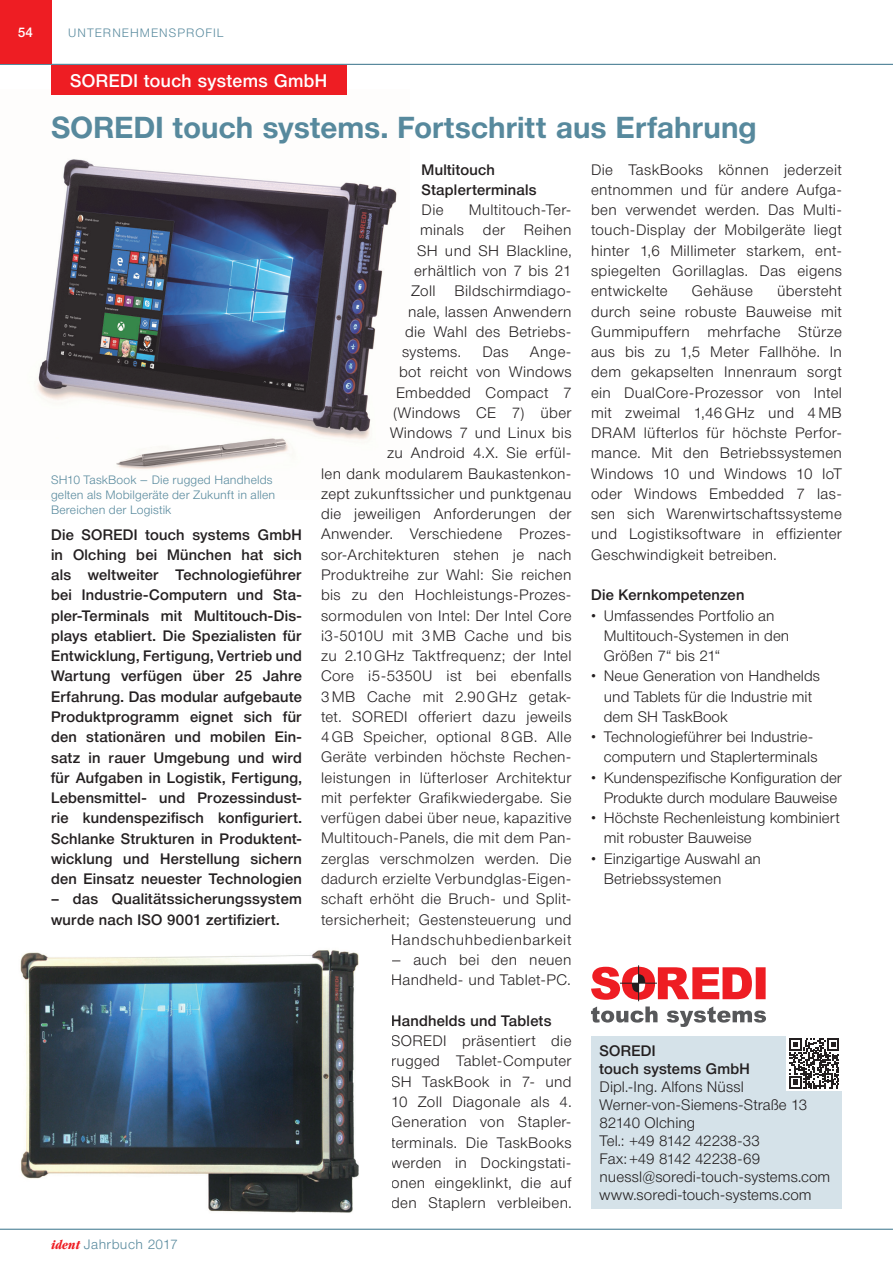
<style>
.page{position:relative;width:893px;height:1263px;background:#fff}
.page>*{position:absolute;margin:0;border:0;box-sizing:border-box;transform-origin:0 0}
.t1{font:700 30px "Neue Helvetica BQ";letter-spacing:.005em;color:#57899d}
.t2{font:500 18px "Neue Helvetica BQ";letter-spacing:.025em;color:#fff}
.t3{font:300 15px/20.2px "Neue Helvetica BQ";letter-spacing:.02em;color:#231f20}
.t4{font:500 15px/20.2px "Neue Helvetica BQ";letter-spacing:.015em;color:#231f20}
.t5{font:300 15px/20.2px "Neue Helvetica BQ";letter-spacing:-.005em;color:#231f20;text-align:center}
.t6{font:300 13.5px "Neue Helvetica BQ";letter-spacing:.03em;color:#57899d}
.t7{font:500 13.5px "Neue Helvetica BQ";color:#fff}
.t8{font:300 12px/15px "Neue Helvetica BQ";letter-spacing:.015em;color:#57899d}
.t9{font:300 12px "Neue Helvetica BQ";letter-spacing:.09em;color:#57899d}
.s1{font-family:"Garamond";font-weight:700;font-style:italic;font-stretch:condensed;color:#ee1d23}
</style>
<div class="page">
<hr style="left:0;top:1229px;width:893px;height:1px;background:#57899d">
<hr style="left:0;top:64px;width:893px;height:1px;background:#57899d">
<img style="left:36px;top:90px;width:361px;height:379px">
<div style="left:51px;top:65px;width:295px;height:30px;background:#ee1d23"></div>
<div style="left:591px;top:1036px;width:251px;height:172px;background:#d5e2e9"></div>
<svg style="left:591px;top:967px;width:175px;height:33px"></svg>
<hr style="left:620px;top:983px;width:37px;height:1px;background:#231f20">
<hr style="left:638px;top:965px;width:1px;height:36px;background:#231f20">
<svg style="left:591px;top:1006px;width:66px;height:16px"></svg>
<svg style="left:667px;top:1006px;width:99px;height:21px"></svg>
<div style="left:787px;top:1036px;width:55px;height:55px;background:#fff"></div>
<svg style="left:789px;top:1038px;width:50px;height:50px"></svg>
<img style="left:20px;top:950px;width:339px;height:263px">
<div style="left:0;top:0;width:51px;height:64px;background:#ee1d23"></div>
<p class="t7" style="left:18px;top:24px;width:17px">54</p>
<p class="t9" style="left:68px;top:25px;width:157px">UNTERNEHMENSPROFIL</p>
<p class="t2" style="left:70px;top:69px;width:259px">SOREDI touch systems GmbH</p>
<h1 class="t1" style="left:51px;top:108px;width:707px">SOREDI touch systems. Fortschritt aus Erfahrung</h1>
<p class="t8" style="left:51px;top:473px;width:226px">SH10 TaskBook – Die rugged Handhelds gelten als Mobilgeräte der Zukunft in allen<br>Bereichen der Logistik</p>
<p class="t4" style="left:51px;top:524px;width:252px;text-align:justify">Die SOREDI touch systems GmbH in Olching bei München hat sich als weltweiter Technologieführer bei Industrie-Computern und Sta&shy;pler-Terminals mit Multitouch-Dis&shy;plays etabliert. Die Spezialisten für Entwicklung, Fertigung, Vertrieb und Wartung verfügen über 25 Jahre Erfahrung. Das modular aufgebaute Produktprogramm eignet sich für den stationären und mobilen Ein&shy;satz in rauer Umgebung und wird für Aufgaben in Logistik, Fertigung, Lebensmittel- und Prozessindust&shy;rie kundenspezifisch konfiguriert.<br>Schlanke Strukturen in Produktent&shy;wicklung und Herstellung sichern den Einsatz neuester Technologien</p>
<p class="t4" style="left:51px;top:889px;width:252px">– das Qualitätssicherungssystem wurde nach ISO 9001 zertifiziert.</p>
<p class="t6" style="left:51px;top:1236px;width:128px"><span class="s1">ident</span> Jahrbuch 2017</p>
<p class="t4" style="left:422px;top:159px;width:117px">Multitouch<br>Staplerterminals</p>
<p class="t3" style="left:422px;top:200px;width:24px">Die</p>
<p class="t3" style="left:469px;top:200px;width:104px">Multitouch-Ter-</p>
<p class="t3" style="left:420px;top:220px;width:46px">minals</p>
<p class="t3" style="left:483px;top:220px;width:24px">der</p>
<p class="t3" style="left:524px;top:220px;width:49px">Reihen</p>
<p class="t3" style="left:417px;top:240px;width:156px">SH und SH Blackline,</p>
<p class="t3" style="left:414px;top:261px;width:159px">erhältlich von 7 bis 21</p>
<p class="t3" style="left:411px;top:281px;width:26px">Zoll</p>
<p class="t3" style="left:455px;top:281px;width:119px">Bildschirmdiago-</p>
<p class="t3" style="left:408px;top:301px;width:165px">nale, lassen Anwendern</p>
<p class="t3" style="left:405px;top:321px;width:168px">die Wahl des Betriebs-</p>
<p class="t3" style="left:402px;top:342px;width:60px">systems.</p>
<p class="t3" style="left:482px;top:342px;width:28px">Das</p>
<p class="t3" style="left:321px;top:342px;width:252px;text-align:right">Ange-<br>bot reicht von Windows<br>Embedded Compact 7<br>(Windows CE 7) über<br>Windows 7 und Linux bis<br>zu Android 4.X. Sie erfül-<br>len dank modularem Baukastenkon&shy;zept zukunftssicher und punktgenau die jeweiligen Anforderungen der<br>Anwender. Verschiedene Prozes&shy;sor-Architekturen stehen je nach<br>Produktreihe zur Wahl: Sie reichen bis zu den Hochleistungs-Prozes&shy;sormodulen von Intel: Der Intel Core i3-5010U mit 3 MB Cache und bis zu 2.10 GHz Taktfrequenz; der Intel<br>Core i5-5350U ist bei ebenfalls<br>3 MB Cache mit 2.90 GHz getak&shy;tet. SOREDI offeriert dazu jeweils<br>4 GB Speicher, optional 8 GB. Alle<br>Geräte verbinden höchste Rechen&shy;leistungen in lüfterloser Architektur mit perfekter Grafikwiedergabe. Sie verfügen dabei über neue, kapazitive<br>Multitouch-Panels, die mit dem Pan&shy;zerglas verschmolzen werden. Die dadurch erzielte Verbundglas-Eigen&shy;schaft erhöht die Bruch- und Split&shy;tersicherheit; Gestensteuerung und<br>Handschuhbedienbarkeit</p>
<p class="t3" style="left:391px;top:950px;width:182px">– auch bei den neuen<br>Handheld- und Tablet-PC.</p>
<p class="t4" style="left:391px;top:1010px;width:162px">Handhelds und Tablets</p>
<p class="t3" style="left:391px;top:1031px;width:182px;text-align:justify">SOREDI präsentiert die rugged Tablet-Computer SH TaskBook in 7- und 10 Zoll Diagonale als 4.<br>Generation von Stapler&shy;terminals. Die TaskBooks werden in Dockingstati&shy;onen eingeklinkt, die auf den Staplern verbleiben.</p>
<p class="t3" style="left:591px;top:159px;width:252px;text-align:justify">Die TaskBooks können jederzeit entnommen und für andere Aufga&shy;ben verwendet werden. Das Multi&shy;touch-Display der Mobilgeräte liegt hinter 1,6 Millimeter starkem, ent&shy;spiegelten Gorillaglas. Das eigens entwickelte</p>
<p class="t3" style="left:692px;top:281px;width:62px">Gehäuse</p>
<p class="t3" style="left:591px;top:281px;width:252px;text-align:justify;text-indent:186px">übersteht durch seine robuste Bauweise mit Gummipuffern mehrfache Stürze aus bis zu 1,5 Meter Fallhöhe. In dem gekapselten Innenraum sorgt ein DualCore-Prozessor von Intel mit zweimal 1,46 GHz und 4 MB DRAM lüfterlos für höchste Perfor&shy;mance. Mit den Betriebssystemen Windows 10 und Windows 10 IoT oder Windows Embedded 7 las&shy;sen sich Warenwirtschaftssysteme und Logistiksoftware in effizienter Geschwindigkeit betreiben.</p>
<p class="t4" style="left:591px;top:585px;width:155px">Die Kernkompetenzen</p>
<p class="t3" style="left:604px;top:605px;width:187px;text-indent:-13px">• Umfassendes Portfolio an<br>Multitouch-Systemen in den<br>Größen 7“ bis 21“</p>
<p class="t3" style="left:604px;top:666px;width:218px;text-indent:-13px">• Neue Generation von Handhelds und Tablets für die Industrie mit dem SH TaskBook</p>
<p class="t3" style="left:591px;top:727px;width:228px;text-align:right">• Technologieführer bei Industrie&shy;computern und Staplerterminals</p>
<p class="t5" style="left:591px;top:767px;width:252px">• Kundenspezifische Konfiguration der<br>Produkte durch modulare Bauweise</p>
<p class="t3" style="left:604px;top:808px;width:237px;text-indent:-13px">• Höchste Rechenleistung kombiniert mit robuster Bauweise</p>
<p class="t3" style="left:604px;top:848px;width:159px;text-indent:-13px">• Einzigartige Auswahl an<br>Betriebssystemen</p>
<p class="t4" style="left:600px;top:1042px;width:152px;line-height:18px">SOREDI<br>touch systems GmbH</p>
<p class="t3" style="left:600px;top:1078px;width:232px;line-height:18px">Dipl.-Ing. Alfons Nüssl<br>Werner-von-Siemens-Straße 13<br>82140 Olching<br>Tel.: +49 8142 42238-33<br>Fax: +49 8142 42238-69 nuessl@soredi-touch-systems.com www.soredi-touch-systems.com</p>
</div>
